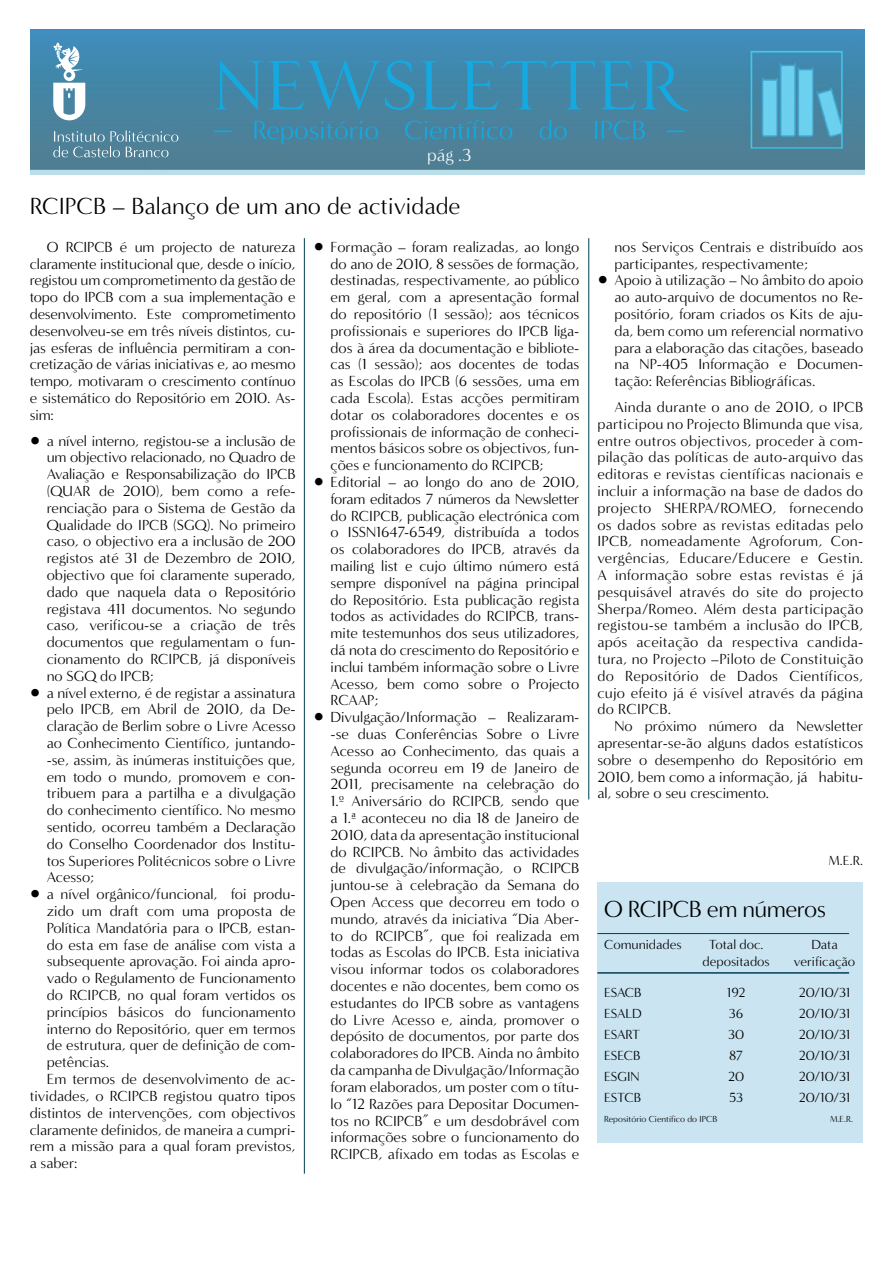
<style>
.page{position:relative;width:893px;height:1263px;background:#fff}
.page>*{position:absolute;margin:0;border:0;box-sizing:border-box;transform-origin:0 0}
.t1{font:72px "Minerva Display Antiqua";letter-spacing:.015em;color:#15a9e1}
.t2{font:27px "Minerva Modern";color:#15a9e1}
.t3{font:24px "Minerva Modern";color:#000}
.t4{font:24px "Minerva Modern";letter-spacing:-.02em;color:#000}
.t5{font:18px "Minerva Modern";color:#fff}
.t6{font:15px/16.8px "Minerva Modern";color:#000;text-align:justify}
.t7{font:13.5px "Minerva Modern";color:#000}
.t8{font:9px "Minerva Modern";color:#000}
.s1{font-size:36px}
.s2{font-family:"Univers ATT"}
</style>
<div class="page">
<div style="left:597px;top:882px;width:266px;height:260px;background:#cae4f1"></div>
<hr style="left:304px;top:238px;width:1px;height:936px;background:#013e58">
<img style="left:31px;top:30px;width:833px;height:144px">
<svg style="left:53px;top:43px;width:32px;height:77px"></svg>
<svg style="left:53px;top:130px;width:125px;height:27px;background:#6692a6"></svg>
<hr style="left:588px;top:238px;width:1px;height:561px;background:#013e58">
<hr style="left:597px;top:933px;width:252px;height:1px;background:#013e58">
<hr style="left:597px;top:972px;width:252px;height:2px;background:#013e58">
<h1 class="t1" style="left:213px;top:44px;width:475px">NEWSLETTER</h1>
<h2 class="t2" style="left:213px;top:115px;width:474px"><span class="s1">–</span> Repositório Científico do IPCB <span class="s1">–</span></h2>
<p class="t5" style="left:427px;top:144px;width:46px">pág .3</p>
<h3 class="t3" style="left:30px;top:192px;width:432px">RCIPCB – Balanço de um ano de actividade</h3>
<p class="t6" style="left:30px;top:238px;width:267px;text-indent:17px">O RCIPCB é um projecto de natureza claramente institucional que, desde o início, registou um comprometimento da gestão de topo do IPCB com a sua implementação e desenvolvimento. Este comprometimento desenvolveu-se em três níveis distintos, cu&shy;jas esferas de influência permitiram a con&shy;cretização de várias iniciativas e, ao mesmo tempo, motivaram o crescimento contínuo e sistemático do Repositório em 2010. As&shy;sim:</p>
<p class="t6" style="left:47px;top:432px;width:250px;text-indent:-17px"><span class="s2">•</span> a nível interno, registou-se a inclusão de um objectivo relacionado, no Quadro de Avaliação e Responsabilização do IPCB (QUAR de 2010), bem como a refe&shy;renciação para o Sistema de Gestão da Qualidade do IPCB (SGQ). No primeiro caso, o objectivo era a inclusão de 200 registos até 31 de Dezembro de 2010, objectivo que foi claramente superado, dado que naquela data o Repositório registava 411 documentos. No segundo caso, verificou-se a criação de três documentos que regulamentam o fun&shy;cionamento do RCIPCB, já disponíveis no SGQ do IPCB;</p>
<p class="t6" style="left:47px;top:684px;width:250px;text-indent:-17px"><span class="s2">•</span> a nível externo, é de registar a assinatura pelo IPCB, em Abril de 2010, da De&shy;claração de Berlim sobre o Livre Acesso ao Conhecimento Científico, juntando--se, assim, às inúmeras instituições que, em todo o mundo, promovem e con&shy;tribuem para a partilha e a divulgação do conhecimento científico. No mesmo sentido, ocorreu também a Declaração do Conselho Coordenador dos Institu&shy;tos Superiores Politécnicos sobre o Livre Acesso;</p>
<p class="t6" style="left:30px;top:886px;width:267px"><span class="s2">•</span> a nível orgânico/funcional, foi produ-</p>
<p class="t6" style="left:47px;top:903px;width:250px">zido um draft com uma proposta de</p>
<p class="t6" style="left:47px;top:919px;width:250px">Política Mandatória para o IPCB, estan-</p>
<p class="t6" style="left:47px;top:936px;width:250px">do esta em fase de análise com vista a</p>
<p class="t6" style="left:47px;top:953px;width:250px">subsequente aprovação. Foi ainda apro-</p>
<p class="t6" style="left:47px;top:970px;width:250px">vado o Regulamento de Funcionamento</p>
<p class="t6" style="left:47px;top:987px;width:250px">do RCIPCB, no qual foram vertidos os</p>
<p class="t6" style="left:47px;top:1003px;width:250px">princípios básicos do funcionamento</p>
<p class="t6" style="left:47px;top:1020px;width:250px">interno do Repositório, quer em termos</p>
<p class="t6" style="left:47px;top:1037px;width:250px">de estrutura, quer de definição de com-</p>
<p class="t6" style="left:47px;top:1054px;width:64px">petências.</p>
<p class="t6" style="left:47px;top:1071px;width:250px">Em termos de desenvolvimento de ac-</p>
<p class="t6" style="left:30px;top:1087px;width:267px">tividades, o RCIPCB registou quatro tipos</p>
<p class="t6" style="left:30px;top:1104px;width:267px">distintos de intervenções, com objectivos</p>
<p class="t6" style="left:30px;top:1121px;width:267px">claramente definidos, de maneira a cumpri-</p>
<p class="t6" style="left:30px;top:1138px;width:267px">rem a missão para a qual foram previstos,</p>
<p class="t6" style="left:30px;top:1155px;width:49px">a saber:</p>
<p class="t6" style="left:331px;top:238px;width:250px;text-indent:-17px"><span class="s2">•</span> Formação – foram realizadas, ao longo do ano de 2010, 8 sessões de formação, destinadas, respectivamente, ao público em geral, com a apresentação formal do repositório (1 sessão); aos técnicos profissionais e superiores do IPCB liga&shy;dos à área da documentação e bibliote&shy;cas (1 sessão); aos docentes de todas as Escolas do IPCB (6 sessões, uma em cada Escola). Estas acções permitiram dotar os colaboradores docentes e os profissionais de informação de conheci&shy;mentos básicos sobre os objectivos, fun&shy;ções e funcionamento do RCIPCB;</p>
<p class="t6" style="left:331px;top:474px;width:250px;text-indent:-17px"><span class="s2">•</span> Editorial – ao longo do ano de 2010, foram editados 7 números da Newsletter do RCIPCB, publicação electrónica com o ISSN1647-6549, distribuída a todos os colaboradores do IPCB, através da mailing list e cujo último número está sempre disponível na página principal do Repositório. Esta publicação regista todos as actividades do RCIPCB, trans&shy;mite testemunhos dos seus utilizadores, dá nota do crescimento do Repositório e inclui também informação sobre o Livre Acesso, bem como sobre o Projecto RCAAP;</p>
<p class="t6" style="left:331px;top:709px;width:250px;text-indent:-17px"><span class="s2">•</span> Divulgação/Informação – Realizaram--se duas Conferências Sobre o Livre Acesso ao Conhecimento, das quais a segunda ocorreu em 19 de Janeiro de 2011, precisamente na celebração do 1.º Aniversário do RCIPCB, sendo que a 1.ª aconteceu no dia 18 de Janeiro de 2010, data da apresentação institucional do RCIPCB. No âmbito das actividades de divulgação/informação, o RCIPCB juntou-se à celebração da Semana do Open Access que decorreu em todo o mundo, através da iniciativa “Dia Aber&shy;to do RCIPCB”, que foi realizada em todas as Escolas do IPCB. Esta iniciativa visou informar todos os colaboradores docentes e não docentes, bem como os estudantes do IPCB sobre as vantagens do Livre Acesso e, ainda, promover o depósito de documentos, por parte dos colaboradores do IPCB. Ainda no âmbito da campanha de Divulgação/Informação foram elaborados, um poster com o títu&shy;lo “12 Razões para Depositar Documen&shy;tos no RCIPCB” e um desdobrável com informações sobre o funcionamento do RCIPCB, afixado em todas as Escolas e</p>
<p class="t6" style="left:614px;top:238px;width:250px">nos Serviços Centrais e distribuído aos participantes, respectivamente;</p>
<p class="t6" style="left:614px;top:272px;width:250px;text-indent:-17px"><span class="s2">•</span> Apoio à utilização – No âmbito do apoio ao auto-arquivo de documentos no Re&shy;positório, foram criados os Kits de aju&shy;da, bem como um referencial normativo para a elaboração das citações, baseado na NP-405 Informação e Documen&shy;tação: Referências Bibliográficas.</p>
<p class="t6" style="left:597px;top:399px;width:267px;text-indent:17px">Ainda durante o ano de 2010, o IPCB participou no Projecto Blimunda que visa, entre outros objectivos, proceder à com&shy;pilação das políticas de auto-arquivo das editoras e revistas científicas nacionais e incluir a informação na base de dados do projecto SHERPA/ROMEO, fornecendo os dados sobre as revistas editadas pelo IPCB, nomeadamente Agroforum, Con&shy;vergências, Educare/Educere e Gestin.<br>A informação sobre estas revistas é já pesquisável através do site do projecto Sherpa/Romeo. Além desta participação registou-se também a inclusão do IPCB, após aceitação da respectiva candida&shy;tura, no Projecto –Piloto de Constituição do Repositório de Dados Científicos, cujo efeito já é visível através da página do RCIPCB.</p>
<p class="t6" style="left:597px;top:718px;width:267px;text-indent:17px">No próximo número da Newsletter apresentar-se-ão alguns dados estatísticos sobre o desempenho do Repositório em 2010, bem como a informação, já habitu&shy;al, sobre o seu crescimento.</p>
<p class="t7" style="left:828px;top:852px;width:36px">M.E.R.</p>
<h3 class="t4" style="left:604px;top:895px;width:223px">O RCIPCB em números</h3>
<p class="t7" style="left:604px;top:937px;width:79px">Comunidades</p>
<p class="t7" style="left:709px;top:937px;width:56px">Total doc.</p>
<p class="t7" style="left:811px;top:937px;width:28px">Data</p>
<p class="t7" style="left:702px;top:953px;width:69px">depositados</p>
<p class="t7" style="left:794px;top:953px;width:63px">verificação</p>
<p class="t7" style="left:604px;top:985px;width:39px">ESACB</p>
<p class="t7" style="left:727px;top:985px;width:20px">192</p>
<p class="t7" style="left:799px;top:985px;width:53px">20/10/31</p>
<p class="t7" style="left:604px;top:1006px;width:39px">ESALD</p>
<p class="t7" style="left:729px;top:1006px;width:16px">36</p>
<p class="t7" style="left:799px;top:1006px;width:53px">20/10/31</p>
<p class="t7" style="left:604px;top:1027px;width:38px">ESART</p>
<p class="t7" style="left:728px;top:1027px;width:17px">30</p>
<p class="t7" style="left:799px;top:1027px;width:53px">20/10/31</p>
<p class="t7" style="left:604px;top:1048px;width:38px">ESECB</p>
<p class="t7" style="left:729px;top:1048px;width:15px">87</p>
<p class="t7" style="left:799px;top:1048px;width:53px">20/10/31</p>
<p class="t7" style="left:604px;top:1069px;width:37px">ESGIN</p>
<p class="t7" style="left:728px;top:1069px;width:17px">20</p>
<p class="t7" style="left:799px;top:1069px;width:53px">20/10/31</p>
<p class="t7" style="left:604px;top:1090px;width:39px">ESTCB</p>
<p class="t7" style="left:729px;top:1090px;width:15px">53</p>
<p class="t7" style="left:799px;top:1090px;width:53px">20/10/31</p>
<p class="t8" style="left:604px;top:1114px;width:115px">Repositório Científico do IPCB</p>
<p class="t8" style="left:830px;top:1114px;width:25px">M.E.R.</p>
</div>
